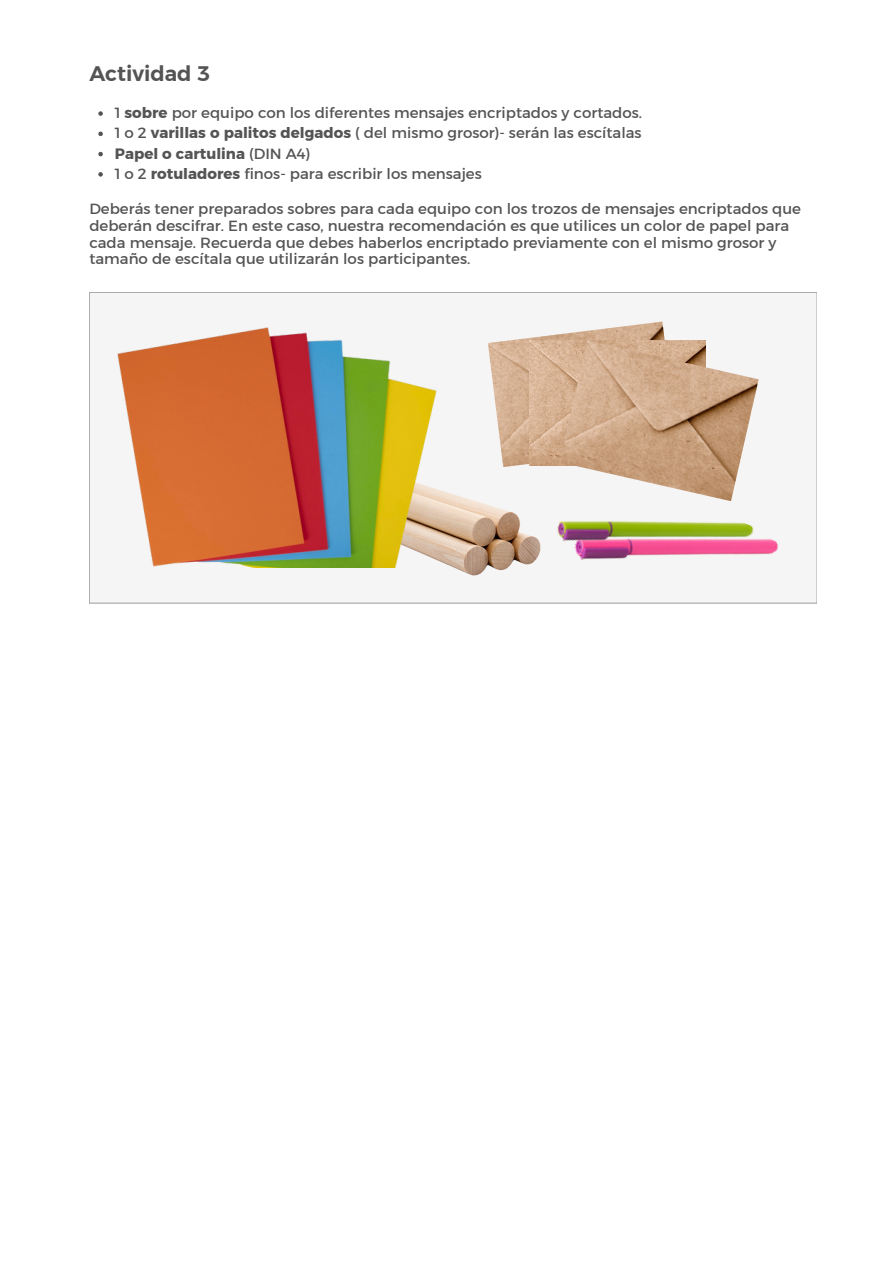
<style>
.page{position:relative;width:893px;height:1264px;background:#fff}
.page>*{position:absolute;margin:0;border:0;box-sizing:border-box;transform-origin:0 0}
.t1{font:700 21px "Kief Montaser Semi";color:#545454}
.t2{font:15px/16.8px "Kief Montaser Regular";color:#545454}
.t3{font:15px "Kief Montaser Bold";color:#545454}
.s1{font-family:"Kief Montaser Bold"}
.s2{font-family:"Kief Montaser Regular"}
</style>
<div class="page">
<div style="left:89px;top:292px;width:727px;height:311px;background:#f5f5f5"></div>
<img style="left:387px;top:448px;width:167px;height:156px">
<img style="left:118px;top:327px;width:318px;height:241px">
<img style="left:571px;top:476px;width:209px;height:128px">
<img style="left:554px;top:467px;width:200px;height:135px">
<img style="left:488px;top:321px;width:189px;height:146px">
<img style="left:529px;top:340px;width:30px;height:125px">
<img style="left:559px;top:340px;width:199px;height:161px">
<svg style="left:98px;top:111px;width:5px;height:5px"></svg>
<svg style="left:98px;top:132px;width:5px;height:4px"></svg>
<svg style="left:98px;top:152px;width:5px;height:4px"></svg>
<svg style="left:98px;top:172px;width:5px;height:5px"></svg>
<p class="t1" style="left:89px;top:61px;width:122px">Actividad 3</p>
<p class="t2" style="left:115px;top:104px;width:529px">1 <span class="s1">sobre</span> por equipo con los diferentes mensajes encriptados y cortados.</p>
<p class="t2" style="left:115px;top:125px;width:528px">1 o 2 <span class="s1">varillas o palitos delgados</span> ( del mismo grosor)- serán las escítalas</p>
<p class="t3" style="left:115px;top:144px;width:197px">Papel o cartulina <span class="s2">(DIN A4)</span></p>
<p class="t2" style="left:115px;top:165px;width:368px">1 o 2 <span class="s1">rotuladores</span> finos- para escribir los mensajes</p>
<p class="t2" style="left:89px;top:200px;width:713px">Deberás tener preparados sobres para cada equipo con los trozos de mensajes encriptados que deberán descifrar. En este caso, nuestra recomendación es que utilices un color de papel para cada mensaje. Recuerda que debes haberlos encriptado previamente con el mismo grosor y tamaño de escítala que utilizarán los participantes.</p>
</div>
